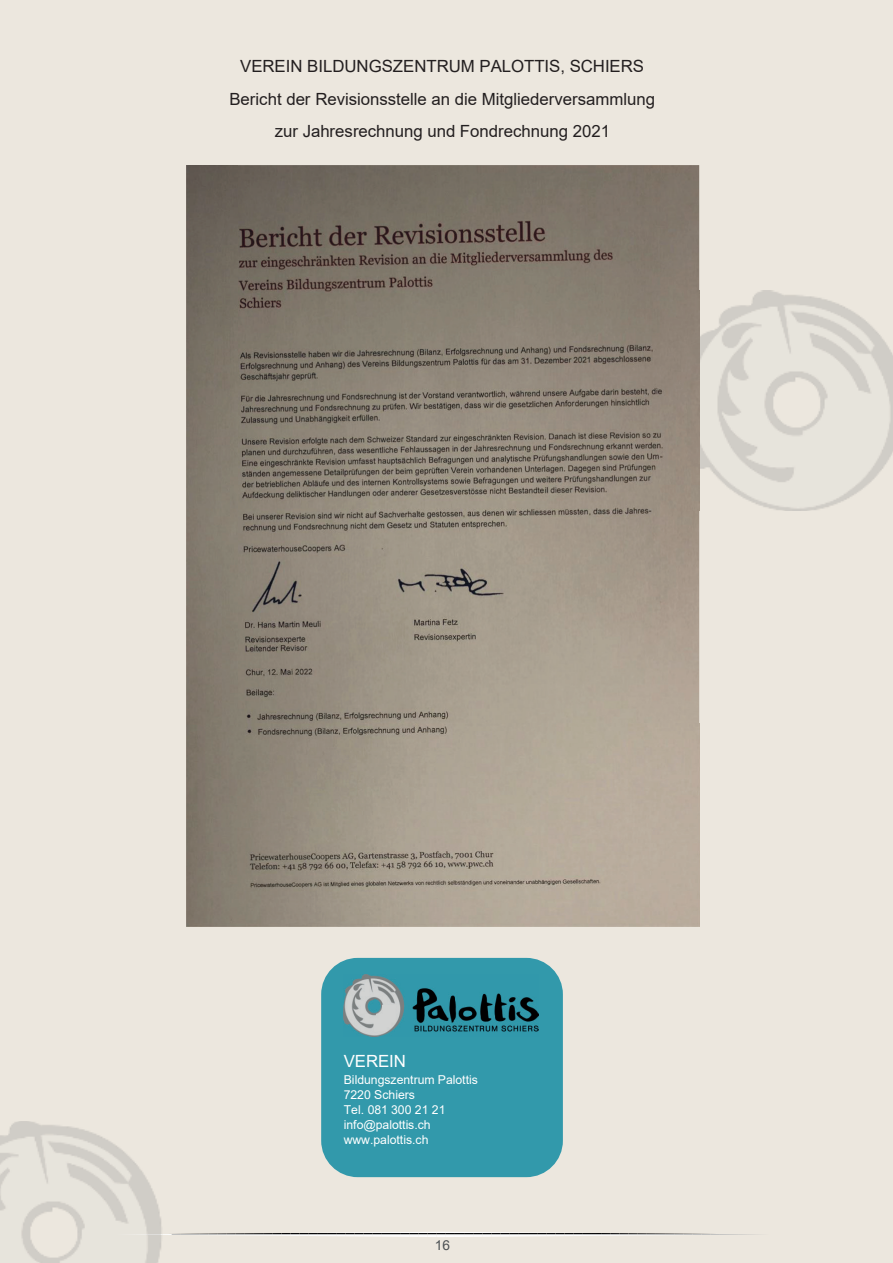
<style>
.page{position:relative;width:893px;height:1263px;background:#ece7de}
.page>*{position:absolute;margin:0;border:0;box-sizing:border-box;transform-origin:0 0}
.t1{font:16.8px/32.8px "Arial";color:#231f20;text-align:center}
.t2{font:16.8px "Arial";letter-spacing:-.005em;color:#fff}
.t3{font:13.65px "Arial";color:#4b5053}
.t4{font:12.3px/15.1px "Arial";letter-spacing:-.005em;color:#fff}
</style>
<div class="page">
<img style="left:699px;top:291px;width:194px;height:220px">
<img style="left:0;top:1121px;width:162px;height:142px">
<svg style="left:114px;top:1232px;width:642px;height:5px"></svg>
<img style="left:186px;top:165px;width:513px;height:762px">
<div style="left:321px;top:958px;width:242px;height:219px;background:#3299ab;border-radius:37px"></div>
<img style="left:344px;top:975px;width:194px;height:61px">
<p class="t1" style="left:229px;top:49px;width:427px">VEREIN BILDUNGSZENTRUM PALOTTIS, SCHIERS<br>Bericht der Revisionsstelle an die Mitgliederversammlung zur Jahresrechnung und Fondrechnung 2021</p>
<p class="t2" style="left:344px;top:1050px;width:64px">VEREIN</p>
<p class="t4" style="left:344px;top:1072px;width:136px">Bildungszentrum Palottis<br>7220 Schiers<br>Tel. 081 300 21 21 info@palottis.ch www.palottis.ch</p>
<p class="t3" style="left:435px;top:1236px;width:17px">16</p>
</div>
